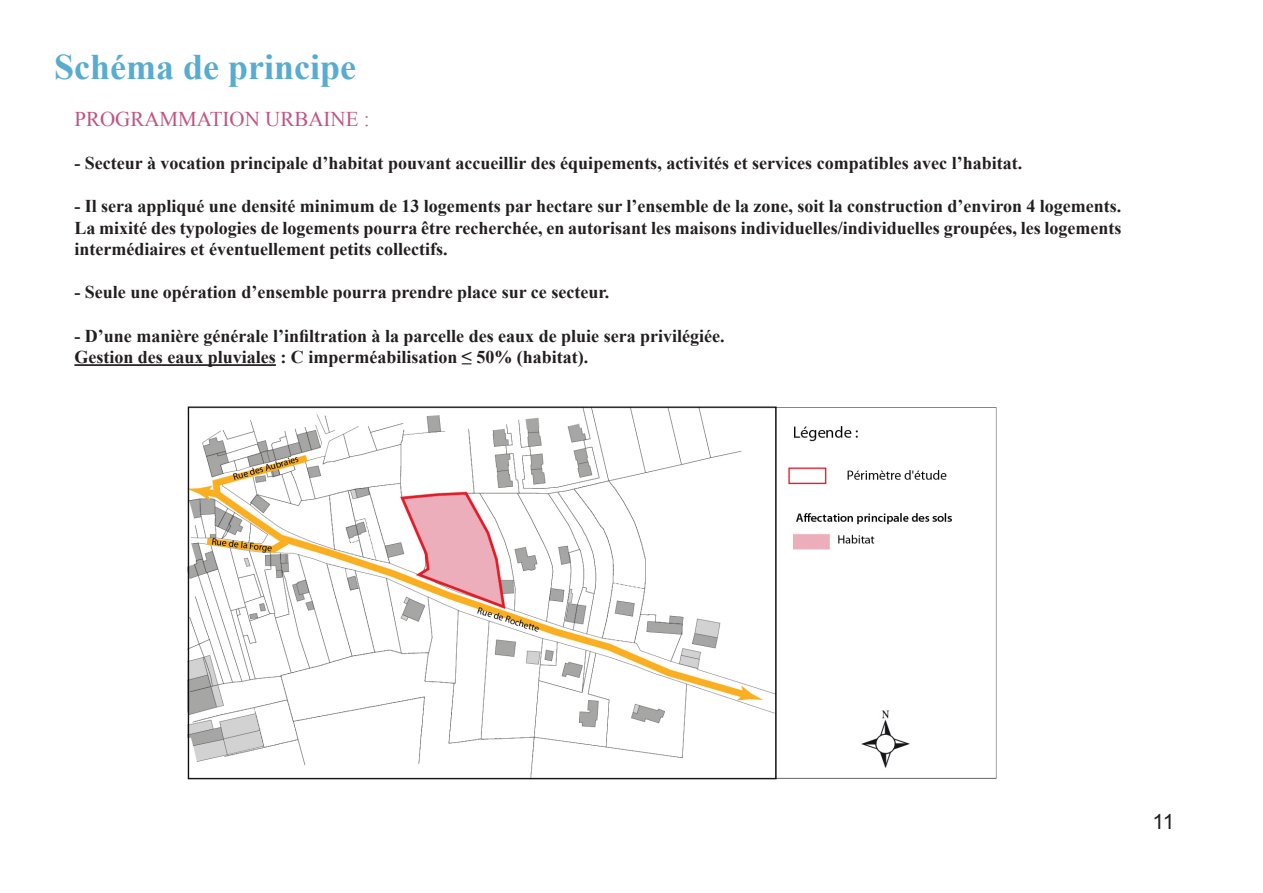
<style>
.page{position:relative;width:1263px;height:893px;background:#fff}
.page>*{position:absolute;margin:0;border:0;box-sizing:border-box;transform-origin:0 0}
.t1{font:700 36px "Times New Roman";color:#58acd0}
.t2{font:21px "Times New Roman";color:#c15483}
.t3{font:21px "Arial";color:#231f20}
.t4{font:700 18px/21.6px "Times New Roman";color:#231f20;text-align:justify}
</style>
<div class="page">
<hr style="left:74px;top:364px;width:202px;height:2px;background:#231f20">
<img style="left:187px;top:406px;width:810px;height:374px">
<h1 class="t1" style="left:54px;top:42px;width:304px">Schéma de principe</h1>
<p class="t2" style="left:74px;top:104px;width:297px">PROGRAMMATION URBAINE :</p>
<p class="t4" style="left:74px;top:151px;width:949px">- Secteur à vocation principale d’habitat pouvant accueillir des équipements, activités et services compatibles avec l’habitat.</p>
<p class="t4" style="left:74px;top:195px;width:1048px">- Il sera appliqué une densité minimum de 13 logements par hectare sur l’ensemble de la zone, soit la construction d’environ 4 logements.<br>La mixité des typologies de logements pourra être recherchée, en autorisant les maisons individuelles/individuelles groupées, les logements intermédiaires et éventuellement petits collectifs.</p>
<p class="t4" style="left:74px;top:281px;width:536px">- Seule une opération d’ensemble pourra prendre place sur ce secteur.</p>
<p class="t4" style="left:74px;top:324px;width:652px">- D’une manière générale l’infiltration à la parcelle des eaux de pluie sera privilégiée.<br>Gestion des eaux pluviales : C imperméabilisation ≤ 50% (habitat).</p>
<p class="t3" style="left:1153px;top:808px;width:23px">11</p>
</div>
